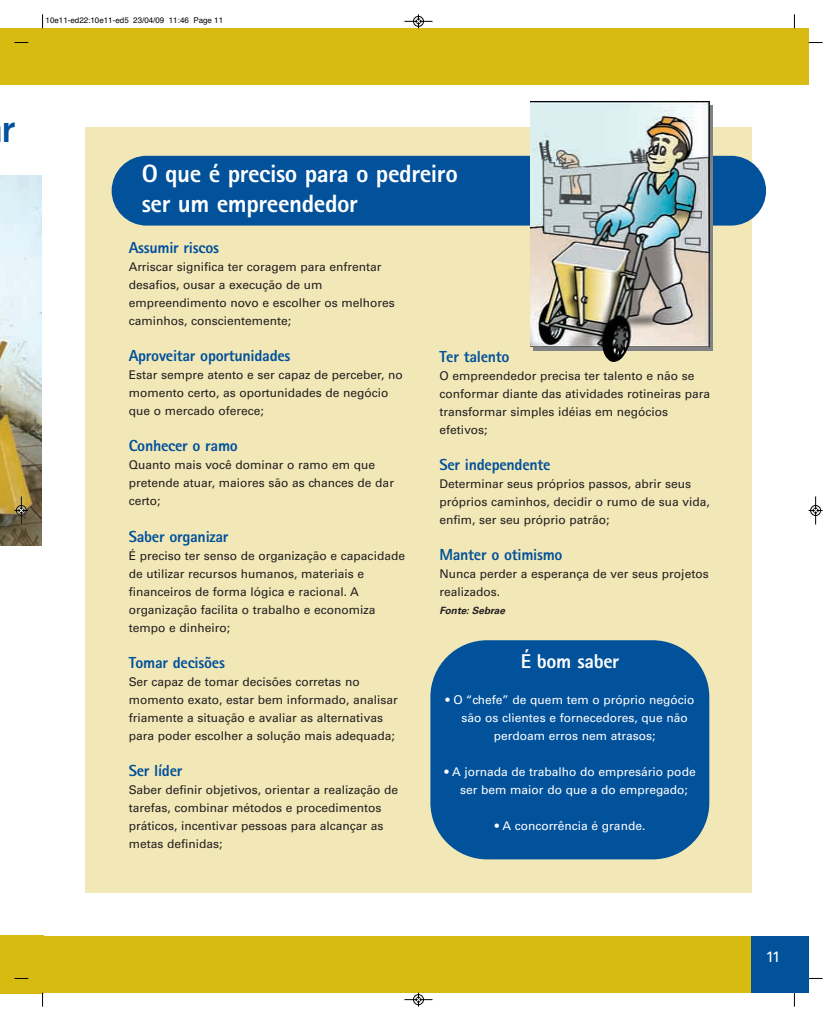
<style>
.page{position:relative;width:837px;height:1021px;background:#fff}
.page>*{position:absolute;margin:0;border:0;box-sizing:border-box;transform-origin:0 0}
.t1{font:800 40px "Rotis Sans Serif";color:#01519b}
.t2{font:800 25px/30px "Rotis Sans Serif";letter-spacing:-.015em;color:#fff}
.t3{font:800 20px "Rotis Sans Serif";letter-spacing:-.015em;color:#fff}
.t4{font:800 16px "Rotis Sans Serif";letter-spacing:-.015em;color:#01519b}
.t5{font:15px "Univers";color:#fff}
.t6{font:12px/18px "Univers";color:#231f20}
.t7{font:12px/18px "Univers";color:#fff}
.t8{font:italic 700 10px "Univers";color:#231f20}
.t9{font:8px "Helvetica";color:#000}
</style>
<div class="page">
<div style="left:85px;top:127px;width:666px;height:765px;background:#f2e8b7"></div>
<div style="left:0;top:28px;width:808px;height:57px;background:#d7bb11"></div>
<div style="left:43px;top:935px;width:765px;height:57px;background:#d7bb11"></div>
<div style="left:751px;top:935px;width:57px;height:57px;background:#01519b"></div>
<div style="left:112px;top:156px;width:653px;height:69px;background:#01519b;border-radius:35px"></div>
<div style="left:0;top:935px;width:43px;height:58px;background:#d7bb11"></div>
<img style="left:0;top:176px;width:42px;height:370px">
<div style="left:430px;top:640px;width:279px;height:219px;background:#01519b;border-radius:57px"></div>
<svg style="left:533px;top:105px;width:179px;height:245px"></svg>
<img style="left:530px;top:101px;width:179px;height:246px">
<img style="left:601px;top:345px;width:27px;height:17px">
<svg style="left:42px;top:14px;width:1px;height:14px"></svg>
<svg style="left:14px;top:42px;width:14px;height:1px"></svg>
<svg style="left:793px;top:14px;width:2px;height:14px"></svg>
<svg style="left:808px;top:42px;width:14px;height:1px"></svg>
<svg style="left:42px;top:992px;width:1px;height:14px"></svg>
<svg style="left:14px;top:978px;width:14px;height:1px"></svg>
<svg style="left:793px;top:992px;width:2px;height:14px"></svg>
<svg style="left:808px;top:978px;width:14px;height:1px"></svg>
<svg style="left:404px;top:14px;width:28px;height:14px"></svg>
<svg style="left:404px;top:992px;width:28px;height:14px"></svg>
<svg style="left:14px;top:496px;width:14px;height:28px"></svg>
<svg style="left:808px;top:496px;width:14px;height:28px"></svg>
<p class="t9" style="left:46px;top:18px;width:179px">10e11-ed22:10e11-ed5 23/04/09 11:46 Page 11</p>
<p class="t1" style="left:2px;top:114px;width:16px">r</p>
<p class="t2" style="left:142px;top:161px;width:317px">O que é preciso para o pedreiro ser um empreendedor</p>
<p class="t4" style="left:129px;top:242px;width:92px">Assumir riscos</p>
<p class="t6" style="left:129px;top:259px;width:267px">Arriscar significa ter coragem para enfrentar desafios, ousar a execução de um empreendimento novo e escolher os melhores caminhos, conscientemente;</p>
<p class="t4" style="left:129px;top:350px;width:163px">Aproveitar oportunidades</p>
<p class="t6" style="left:129px;top:367px;width:276px">Estar sempre atento e ser capaz de perceber, no momento certo, as oportunidades de negócio que o mercado oferece;</p>
<p class="t4" style="left:129px;top:440px;width:111px">Conhecer o ramo</p>
<p class="t6" style="left:129px;top:457px;width:267px">Quanto mais você dominar o ramo em que pretende atuar, maiores são as chances de dar certo;</p>
<p class="t4" style="left:129px;top:530px;width:101px">Saber organizar</p>
<p class="t6" style="left:129px;top:547px;width:278px">É preciso ter senso de organização e capacidade de utilizar recursos humanos, materiais e financeiros de forma lógica e racional. A organização facilita o trabalho e economiza tempo e dinheiro;</p>
<p class="t4" style="left:129px;top:656px;width:98px">Tomar decisões</p>
<p class="t6" style="left:129px;top:673px;width:270px">Ser capaz de tomar decisões corretas no momento exato, estar bem informado, analisar friamente a situação e avaliar as alternativas para poder escolher a solução mais adequada;</p>
<p class="t4" style="left:129px;top:764px;width:55px">Ser líder</p>
<p class="t6" style="left:129px;top:781px;width:271px">Saber definir objetivos, orientar a realização de tarefas, combinar métodos e procedimentos práticos, incentivar pessoas para alcançar as metas definidas;</p>
<p class="t4" style="left:439px;top:350px;width:72px">Ter talento</p>
<p class="t6" style="left:439px;top:367px;width:272px">O empreendedor precisa ter talento e não se conformar diante das atividades rotineiras para transformar simples idéias em negócios efetivos;</p>
<p class="t4" style="left:439px;top:458px;width:113px">Ser independente</p>
<p class="t6" style="left:439px;top:475px;width:272px">Determinar seus próprios passos, abrir seus próprios caminhos, decidir o rumo de sua vida, enfim, ser seu próprio patrão;</p>
<p class="t4" style="left:439px;top:548px;width:125px">Manter o otimismo</p>
<p class="t6" style="left:439px;top:565px;width:271px">Nunca perder a esperança de ver seus projetos realizados.</p>
<p class="t8" style="left:439px;top:606px;width:69px">Fonte: Sebrae</p>
<p class="t3" style="left:520px;top:654px;width:100px">É bom saber</p>
<p class="t7" style="left:445px;top:692px;width:250px">• O “chefe” de quem tem o próprio negócio</p>
<p class="t7" style="left:461px;top:710px;width:228px">são os clientes e fornecedores, que não</p>
<p class="t7" style="left:493px;top:728px;width:163px">perdoam erros nem atrasos;</p>
<p class="t7" style="left:460px;top:764px;width:237px;text-indent:-16px">• A jornada de trabalho do empresário pode ser bem maior do que a do empregado;</p>
<p class="t7" style="left:494px;top:818px;width:152px">• A concorrência é grande.</p>
<p class="t5" style="left:765px;top:951px;width:16px">11</p>
</div>
